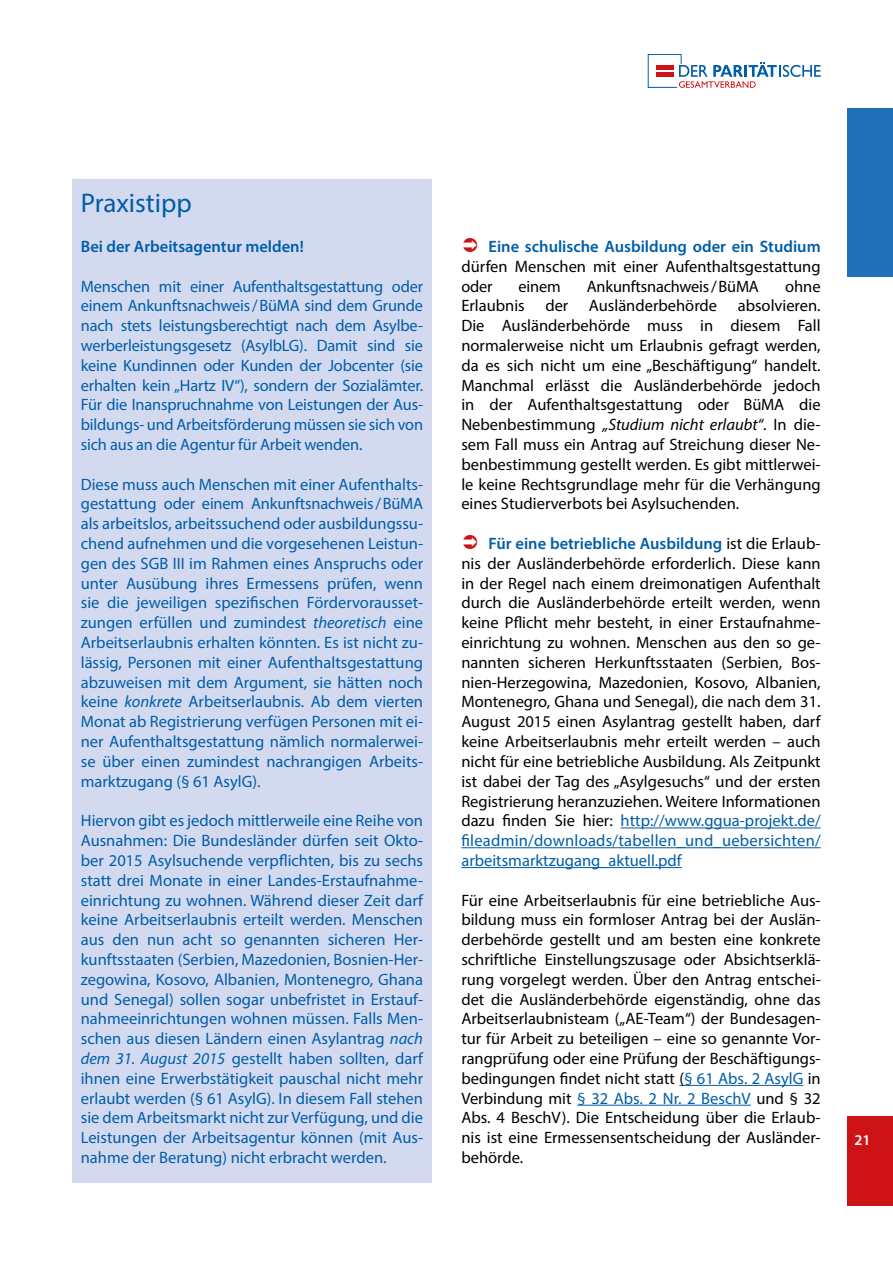
<style>
.page{position:relative;width:893px;height:1263px;background:#fff}
.page>*{position:absolute;margin:0;border:0;box-sizing:border-box;transform-origin:0 0}
.t1{font:27px "Myriad Pro";color:#005da9}
.t2{font:16.5px/19.8px "Myriad Pro";color:#000;text-align:justify}
.t3{font:16.5px/19.8px "Myriad Pro";color:#005da9;text-align:justify}
.t4{font:600 16.5px "Myriad Pro";color:#005da9}
.t5{font:600 15px "Myriad Pro";color:#fff}
.s1{font-style:italic}
.s2{font-weight:600;color:#005da9}
.s3{color:#005da9}
</style>
<div class="page">
<svg style="left:648px;top:54px;width:173px;height:34px"></svg>
<div style="left:848px;top:1116px;width:45px;height:89px;background:#cd1316"></div>
<div style="left:848px;top:108px;width:45px;height:168px;background:#206fb7"></div>
<div style="left:72px;top:179px;width:360px;height:1004px;background:#d3daf0"></div>
<hr style="left:621px;top:827px;width:200px;height:1px;background:#005da9">
<hr style="left:461px;top:847px;width:360px;height:1px;background:#005da9">
<hr style="left:461px;top:867px;width:221px;height:1px;background:#005da9">
<hr style="left:679px;top:1085px;width:124px;height:1px;background:#005da9">
<hr style="left:577px;top:1105px;width:174px;height:1px;background:#005da9">
<h1 class="t1" style="left:81px;top:187px;width:113px">Praxistipp</h1>
<p class="t4" style="left:81px;top:236px;width:225px">Bei der Arbeitsagentur melden!</p>
<p class="t3" style="left:81px;top:276px;width:344px">Menschen mit einer Aufenthaltsgestattung oder einem Ankunftsnachweis/BüMA sind dem Grunde nach stets leistungsberechtigt nach dem Asylbe&shy;werberleistungsgesetz (AsylbLG). Damit sind sie keine Kundinnen oder Kunden der Jobcenter (sie erhalten kein „Hartz IV“), sondern der Sozialämter.<br>Für die Inanspruchnahme von Leistungen der Aus&shy;bildungs- und Arbeitsförderung müssen sie sich von sich aus an die Agentur für Arbeit wenden.</p>
<p class="t3" style="left:81px;top:474px;width:344px">Diese muss auch Menschen mit einer Aufenthalts&shy;gestattung oder einem Ankunftsnachweis/BüMA als arbeitslos, arbeitssuchend oder ausbildungssu&shy;chend aufnehmen und die vorgesehenen Leistun&shy;gen des SGB III im Rahmen eines Anspruchs oder unter Ausübung ihres Ermessens prüfen, wenn sie die jeweiligen spezifischen Fördervorausset&shy;zungen erfüllen und zumindest <span class="s1">theoretisch</span> eine Arbeitserlaubnis erhalten könnten. Es ist nicht zu&shy;lässig, Personen mit einer Aufenthaltsgestattung abzuweisen mit dem Argument, sie hätten noch keine <span class="s1">konkrete</span> Arbeitserlaubnis. Ab dem vierten Monat ab Registrierung verfügen Personen mit ei&shy;ner Aufenthaltsgestattung nämlich normalerwei&shy;se über einen zumindest nachrangigen Arbeits&shy;marktzugang (§ 61 AsylG).</p>
<p class="t3" style="left:81px;top:811px;width:344px">Hiervon gibt es jedoch mittlerweile eine Reihe von Ausnahmen: Die Bundesländer dürfen seit Okto&shy;ber 2015 Asylsuchende verpflichten, bis zu sechs statt drei Monate in einer Landes-Erstaufnahme&shy;einrichtung zu wohnen. Während dieser Zeit darf keine Arbeitserlaubnis erteilt werden. Menschen aus den nun acht so genannten sicheren Her&shy;kunftsstaaten (Serbien, Mazedonien, Bosnien-Her&shy;zegowina, Kosovo, Albanien, Montenegro, Ghana und Senegal) sollen sogar unbefristet in Erstauf&shy;nahmeeinrichtungen wohnen müssen. Falls Men&shy;schen aus diesen Ländern einen Asylantrag <span class="s1">nach dem 31. August 2015</span> gestellt haben sollten, darf ihnen eine Erwerbstätigkeit pauschal nicht mehr erlaubt werden (§ 61 AsylG). In diesem Fall stehen sie dem Arbeitsmarkt nicht zur Verfügung, und die Leistungen der Arbeitsagentur können (mit Aus&shy;nahme der Beratung) nicht erbracht werden.</p>
<p class="t4" style="left:488px;top:236px;width:334px">Eine schulische Ausbildung oder ein Studium</p>
<p class="t2" style="left:461px;top:256px;width:361px">dürfen Menschen mit einer Aufenthaltsgestattung oder</p>
<p class="t2" style="left:519px;top:276px;width:44px">einem</p>
<p class="t2" style="left:587px;top:276px;width:173px">Ankunftsnachweis/BüMA</p>
<p class="t2" style="left:461px;top:276px;width:361px;text-indent:324px">ohne Erlaubnis der Ausländerbehörde absolvieren.<br>Die Ausländerbehörde muss in diesem Fall normalerweise nicht um Erlaubnis gefragt werden, da es sich nicht um eine „Beschäftigung“ handelt.<br>Manchmal erlässt die Ausländerbehörde jedoch in der Aufenthaltsgestattung oder BüMA die Nebenbestimmung <span class="s1">„Studium nicht erlaubt“</span>. In die&shy;sem Fall muss ein Antrag auf Streichung dieser Ne&shy;benbestimmung gestellt werden. Es gibt mittlerwei&shy;le keine Rechtsgrundlage mehr für die Verhängung eines Studierverbots bei Asylsuchenden.</p>
<p class="t2" style="left:461px;top:533px;width:361px;text-indent:27px"><span class="s2">Für eine betriebliche Ausbildung</span> ist die Erlaub&shy;nis der Ausländerbehörde erforderlich. Diese kann in der Regel nach einem dreimonatigen Aufenthalt durch die Ausländerbehörde erteilt werden, wenn keine Pflicht mehr besteht, in einer Erstaufnahme&shy;einrichtung zu wohnen. Menschen aus den so ge&shy;nannten sicheren Herkunftsstaaten (Serbien, Bos&shy;nien-Herzegowina, Mazedonien, Kosovo, Albanien, Montenegro, Ghana und Senegal), die nach dem 31.<br>August 2015 einen Asylantrag gestellt haben, darf keine Arbeitserlaubnis mehr erteilt werden – auch nicht für eine betriebliche Ausbildung. Als Zeitpunkt ist dabei der Tag des „Asylgesuchs“ und der ersten Registrierung heranzuziehen. Weitere Informationen dazu finden Sie hier: <span class="s3">http://www.ggua-projekt.de/ fileadmin/downloads/tabellen_und_uebersichten/ arbeitsmarktzugang_aktuell.pdf</span></p>
<p class="t2" style="left:461px;top:890px;width:361px">Für eine Arbeitserlaubnis für eine betriebliche Aus&shy;bildung muss ein formloser Antrag bei der Auslän&shy;derbehörde gestellt und am besten eine konkrete schriftliche Einstellungszusage oder Absichtserklä&shy;rung vorgelegt werden. Über den Antrag entschei&shy;det die Ausländerbehörde eigenständig, ohne das Arbeitserlaubnisteam („AE-Team“) der Bundesagen&shy;tur für Arbeit zu beteiligen – eine so genannte Vor&shy;rangprüfung oder eine Prüfung der Beschäftigungs&shy;bedingungen findet nicht statt (<span class="s3">§ 61 Abs. 2 AsylG</span> in Verbindung mit <span class="s3">§ 32 Abs. 2 Nr. 2 BeschV</span> und § 32<br>Abs. 4 BeschV). Die Entscheidung über die Erlaub&shy;nis ist eine Ermessensentscheidung der Ausländer&shy;behörde.</p>
<p class="t5" style="left:854px;top:1131px;width:18px">21</p>
</div>
